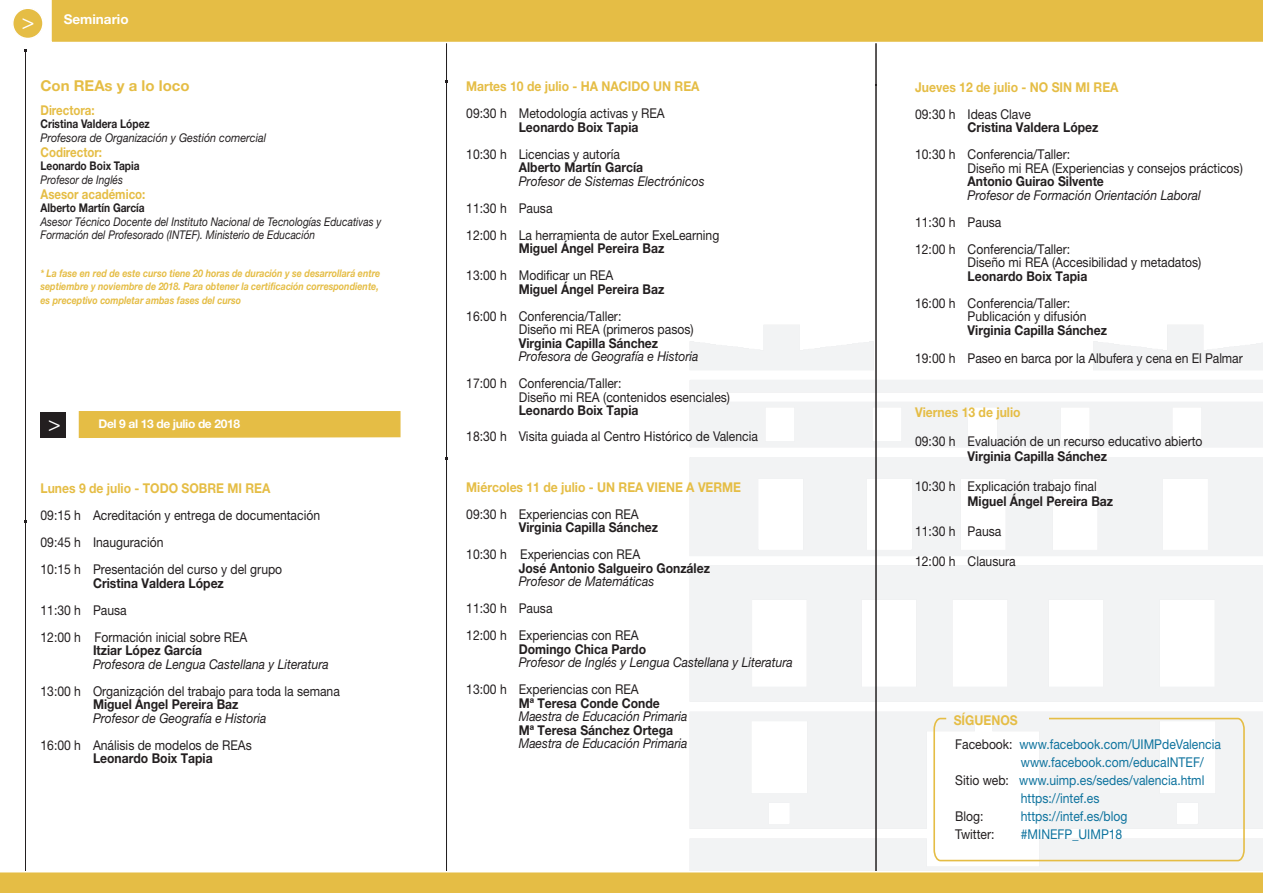
<style>
.page{position:relative;width:1263px;height:893px;background:#fff}
.page>*{position:absolute;margin:0;border:0;box-sizing:border-box;transform-origin:0 0}
.t1{font:italic 21px "Helvetica Neue";color:#fff}
.t2{font:700 15px "Helvetica Neue";color:#e5bd45}
.t3{font:13.5px/27px "Helvetica Neue";color:#231f20;scale:.9 1}
.t4{font:700 13.5px "Helvetica Neue";color:#231f20;scale:.9 1}
.t5{font:italic 13.5px "Helvetica Neue";color:#231f20;scale:.9 1}
.t6{font:13.5px/24px "Helvetica Neue";color:#0e739e;scale:.9 1}
.t7{font:700 13.5px "Helvetica Neue";color:#e5bd45;scale:.9 1}
.t8{font:700 13.5px "Helvetica Neue";color:#e5bd45;scale:.85 1}
.t9{font:700 13.5px "Helvetica Neue";color:#fff}
.t10{font:italic 12px/13.5px "Helvetica Neue";color:#231f20;scale:.85 1}
.t11{font:700 12px "Helvetica Neue";color:#231f20;scale:.85 1}
.t12{font:italic 12px "Helvetica Neue";color:#231f20;scale:.9 1}
.t13{font:700 12px "Helvetica Neue";letter-spacing:-.03em;color:#fff}
.t14{font:italic 700 10.5px/13.5px "Helvetica Neue";color:#e5bd45;scale:.85 1}
.s1{font-weight:400;font-style:italic;font-size:21px}
.s2{font-weight:700;color:#e5bd45}
.s3{color:#231f20}
</style>
<div class="page">
<img style="left:689px;top:319px;width:574px;height:552px">
<hr style="left:876px;top:36px;width:1px;height:846px;background:#231f20">
<hr style="left:446px;top:37px;width:1px;height:847px;background:#231f20">
<div style="left:51px;top:0;width:1212px;height:43px;background:#e5bd45"></div>
<div style="left:13px;top:8px;width:30px;height:30px;background:#e5bd45;border-radius:50%"></div>
<div style="left:12px;top:7px;width:32px;height:32px;border:2px solid #fff;border-radius:50%"></div>
<hr style="left:25px;top:51px;width:1px;height:826px;background:#231f20">
<svg style="left:0;top:871px;width:1263px;height:22px;background:#e6c151"></svg>
<svg style="left:933px;top:717px;width:312px;height:145px"></svg>
<div style="left:40px;top:412px;width:26px;height:25px;background:#231f20"></div>
<div style="left:78px;top:411px;width:323px;height:27px;background:#e5bd45"></div>
<p class="t9" style="left:22px;top:11px;width:108px"><span class="s1">&gt;</span> Seminario</p>
<p class="t2" style="left:40px;top:76px;width:151px">Con REAs y a lo loco</p>
<p class="t8" style="left:41px;top:102px;width:65px">Directora:</p>
<p class="t11" style="left:41px;top:117px;width:130px">Cristina Valdera López</p>
<p class="t12" style="left:41px;top:130px;width:252px">Profesora de Organización y Gestión comercial</p>
<p class="t8" style="left:41px;top:144px;width:74px">Codirector:</p>
<p class="t11" style="left:41px;top:159px;width:118px">Leonardo Boix Tapia</p>
<p class="t10" style="left:41px;top:173px;width:99px">Profesor de Inglés</p>
<p class="t8" style="left:41px;top:186px;width:125px">Asesor académico:</p>
<p class="t11" style="left:41px;top:201px;width:124px">Alberto Martín García</p>
<p class="t10" style="left:41px;top:215px;width:402px">Asesor Técnico Docente del Instituto Nacional de Tecnologías Educativas y<br>Formación del Profesorado (INTEF). Ministerio de Educación</p>
<p class="t14" style="left:41px;top:266px;width:401px">* La fase en red de este curso tiene 20 horas de duración y se desarrollará entre septiembre y noviembre de 2018. Para obtener la certificación correspondiente, es preceptivo completar ambas fases del curso</p>
<h1 class="t1" style="left:48px;top:411px;width:14px">&gt;</h1>
<p class="t13" style="left:98px;top:416px;width:143px">Del 9 al 13 de julio de 2018</p>
<p class="t7" style="left:40px;top:480px;width:257px">Lunes 9 de julio - TODO SOBRE MI REA</p>
<p class="t3" style="left:40px;top:502px;width:312px">09:15 h Acreditación y entrega de documentación<br>09:45 h Inauguración<br>10:15 h Presentación del curso y del grupo</p>
<p class="t4" style="left:93px;top:575px;width:147px">Cristina Valdera López</p>
<p class="t3" style="left:40px;top:596px;width:231px">11:30 h Pausa<br>12:00 h Formación inicial sobre REA</p>
<p class="t4" style="left:93px;top:642px;width:123px">Itziar López García</p>
<p class="t5" style="left:93px;top:656px;width:264px">Profesora de Lengua Castellana y Literatura</p>
<p class="t3" style="left:40px;top:677px;width:334px">13:00 h Organización del trabajo para toda la semana</p>
<p class="t4" style="left:93px;top:696px;width:163px">Miguel Ángel Pereira Baz</p>
<p class="t5" style="left:93px;top:710px;width:194px">Profesor de Geografía e Historia</p>
<p class="t3" style="left:40px;top:731px;width:236px">16:00 h Análisis de modelos de REAs</p>
<p class="t4" style="left:93px;top:750px;width:134px">Leonardo Boix Tapia</p>
<p class="t7" style="left:466px;top:78px;width:261px">Martes 10 de julio - HA NACIDO UN REA</p>
<p class="t3" style="left:466px;top:100px;width:222px">09:30 h Metodología activas y REA</p>
<p class="t4" style="left:519px;top:118px;width:134px">Leonardo Boix Tapia</p>
<p class="t3" style="left:466px;top:140px;width:172px">10:30 h Licencias y autoría</p>
<p class="t4" style="left:519px;top:159px;width:140px">Alberto Martín García</p>
<p class="t5" style="left:519px;top:173px;width:208px">Profesor de Sistemas Electrónicos</p>
<p class="t3" style="left:466px;top:194px;width:283px">11:30 h Pausa<br>12:00 h La herramienta de autor ExeLearning</p>
<p class="t4" style="left:519px;top:240px;width:163px">Miguel Ángel Pereira Baz</p>
<p class="t3" style="left:466px;top:262px;width:165px">13:00 h Modificar un REA</p>
<p class="t4" style="left:519px;top:280px;width:163px">Miguel Ángel Pereira Baz</p>
<p class="t3" style="left:519px;top:309px;width:196px;line-height:13.5px;text-indent:-52px">16:00 h Conferencia/Taller:<br>Diseño mi REA (primeros pasos)</p>
<p class="t4" style="left:519px;top:334px;width:156px">Virginia Capilla Sánchez</p>
<p class="t5" style="left:519px;top:348px;width:201px">Profesora de Geografía e Historia</p>
<p class="t3" style="left:519px;top:376px;width:236px;line-height:13.5px;text-indent:-52px">17:00 h Conferencia/Taller:<br>Diseño mi REA (contenidos esenciales)</p>
<p class="t4" style="left:519px;top:402px;width:134px">Leonardo Boix Tapia</p>
<p class="t3" style="left:466px;top:422px;width:326px">18:30 h Visita guiada al Centro Histórico de Valencia</p>
<p class="t7" style="left:466px;top:478px;width:307px">Miércoles 11 de julio - UN REA VIENE A VERME</p>
<p class="t3" style="left:466px;top:500px;width:193px">09:30 h Experiencias con REA</p>
<p class="t4" style="left:519px;top:519px;width:156px">Virginia Capilla Sánchez</p>
<p class="t3" style="left:466px;top:541px;width:195px">10:30 h Experiencias con REA</p>
<p class="t4" style="left:519px;top:559px;width:214px">José Antonio Salgueiro González</p>
<p class="t5" style="left:519px;top:573px;width:152px">Profesor de Matemáticas</p>
<p class="t3" style="left:466px;top:595px;width:193px">11:30 h Pausa<br>12:00 h Experiencias con REA</p>
<p class="t4" style="left:519px;top:640px;width:143px">Domingo Chica Pardo</p>
<p class="t5" style="left:519px;top:654px;width:306px">Profesor de Inglés y Lengua Castellana y Literatura</p>
<p class="t3" style="left:466px;top:676px;width:193px">13:00 h Experiencias con REA</p>
<p class="t4" style="left:519px;top:694px;width:158px">Mª Teresa Conde Conde</p>
<p class="t5" style="left:519px;top:708px;width:189px">Maestra de Educación Primaria</p>
<p class="t4" style="left:519px;top:721px;width:173px">Mª Teresa Sánchez Ortega</p>
<p class="t5" style="left:519px;top:735px;width:189px">Maestra de Educación Primaria</p>
<p class="t7" style="left:915px;top:79px;width:228px">Jueves 12 de julio - NO SIN MI REA</p>
<p class="t3" style="left:915px;top:100px;width:130px">09:30 h Ideas Clave</p>
<p class="t4" style="left:967px;top:119px;width:147px">Cristina Valdera López</p>
<p class="t3" style="left:967px;top:148px;width:307px;line-height:13.5px;text-indent:-52px">10:30 h Conferencia/Taller:<br>Diseño mi REA (Experiencias y consejos prácticos)</p>
<p class="t4" style="left:967px;top:173px;width:153px">Antonio Guirao Silvente</p>
<p class="t5" style="left:967px;top:187px;width:261px">Profesor de Formación Orientación Laboral</p>
<p class="t3" style="left:915px;top:208px;width:174px">11:30 h Pausa<br>12:00 h Conferencia/Taller:</p>
<p class="t3" style="left:967px;top:249px;width:261px">Diseño mi REA (Accesibilidad y metadatos)</p>
<p class="t4" style="left:967px;top:268px;width:134px">Leonardo Boix Tapia</p>
<p class="t3" style="left:967px;top:296px;width:134px;line-height:13.5px;text-indent:-52px">16:00 h Conferencia/Taller:<br>Publicación y difusión</p>
<p class="t4" style="left:967px;top:322px;width:156px">Virginia Capilla Sánchez</p>
<p class="t3" style="left:915px;top:345px;width:366px">19:00 h Paseo en barca por la Albufera y cena en El Palmar</p>
<p class="t7" style="left:915px;top:404px;width:119px">Viernes 13 de julio</p>
<p class="t3" style="left:915px;top:427px;width:321px">09:30 h Evaluación de un recurso educativo abierto</p>
<p class="t4" style="left:967px;top:448px;width:156px">Virginia Capilla Sánchez</p>
<p class="t3" style="left:915px;top:472px;width:203px">10:30 h Explicación trabajo final</p>
<p class="t4" style="left:967px;top:493px;width:163px">Miguel Ángel Pereira Baz</p>
<p class="t3" style="left:915px;top:517px;width:97px">11:30 h Pausa</p>
<p class="t3" style="left:915px;top:547px;width:113px">12:00 h Clausura</p>
<p class="t6" style="left:954px;top:708px;width:298px"><span class="s2">SÍGUENOS<br></span><span class="s3">Facebook:</span> www.facebook.com/UIMPdeValencia</p>
<p class="t6" style="left:1021px;top:750px;width:205px">www.facebook.com/educaINTEF/</p>
<p class="t6" style="left:955px;top:768px;width:278px"><span class="s3">Sitio web:</span> www.uimp.es/sedes/valencia.html</p>
<p class="t6" style="left:1021px;top:786px;width:89px">https://intef.es</p>
<p class="t3" style="left:955px;top:802px;width:33px">Blog:</p>
<p class="t6" style="left:1021px;top:804px;width:120px">https://intef.es/blog</p>
<p class="t3" style="left:955px;top:820px;width:45px">Twitter:</p>
<p class="t6" style="left:1021px;top:822px;width:114px">#MINEFP_UIMP18</p>
</div>
